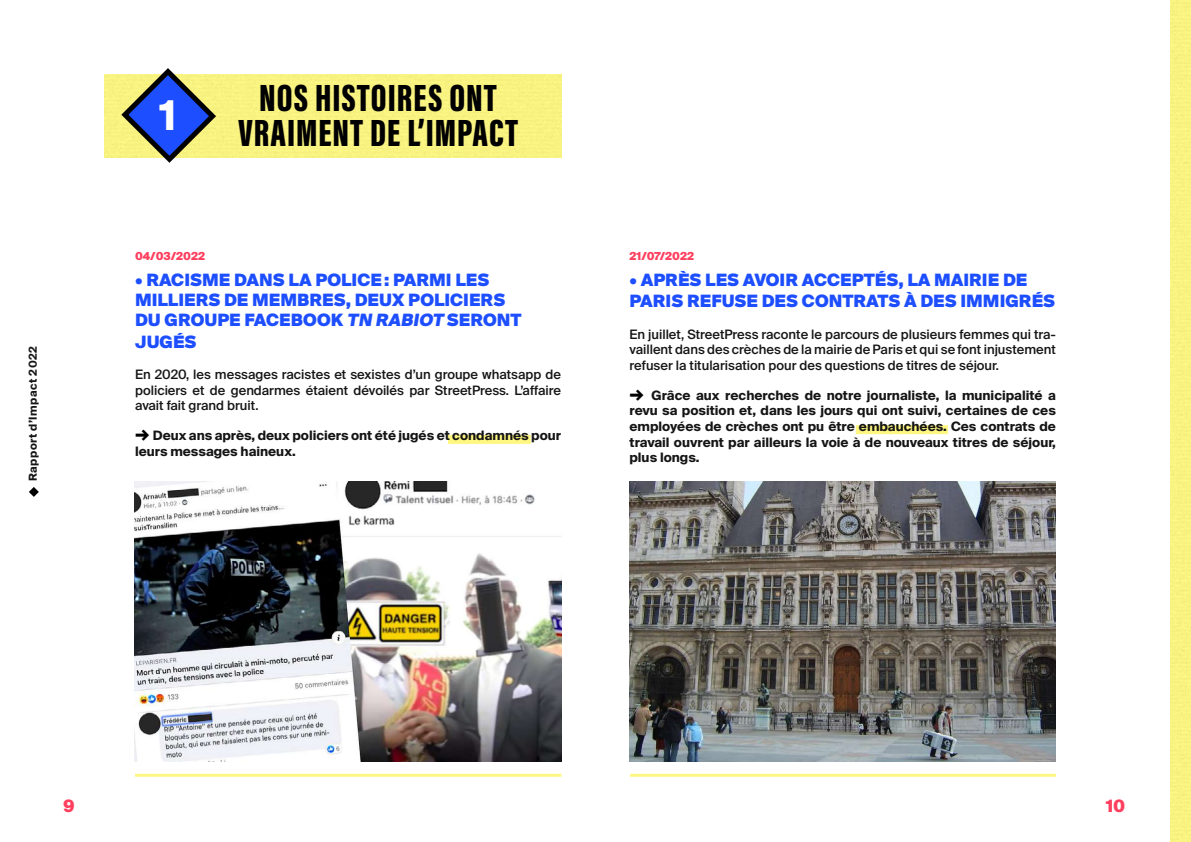
<style>
.page{position:relative;width:1191px;height:842px;background:#fff}
.page>*{position:absolute;margin:0;border:0;box-sizing:border-box;transform-origin:0 0}
.t1{font:700 41px "Suisse Intl";color:#fff}
.t2{font:900 39px/35px "Acumin Pro Extra Cond";letter-spacing:.025em;color:#000;text-align:center}
.t3{font:900 17px/20.8px "Suisse Intl";color:#1d4eff}
.t4{font:900 17px "Suisse Intl";color:#ff3f5e}
.t5{font:500 13px/15.6px "Suisse Intl";color:#151515;text-align:justify}
.t6{font:700 13px/15.6px "Suisse Intl";color:#151515;text-align:justify}
.t7{font:900 11px "Suisse Intl";color:#ff3f5e}
.t8{font:700 11px "Suisse Intl";letter-spacing:.04em;color:#151515}
.s1{font-weight:700}
.s2{font-style:italic}
.s3{font-weight:900;font-size:18px;color:#000}
</style>
<div class="page">
<svg style="left:29px;top:487px;width:10px;height:10px"></svg>
<div style="left:855px;top:425px;width:93px;height:9px;background:#fff782"></div>
<img style="left:629px;top:482px;width:427px;height:279px">
<img style="left:135px;top:482px;width:426px;height:279px">
<hr style="left:135px;top:774px;width:426px;height:3px;background:#fef783">
<div style="left:448px;top:435px;width:83px;height:9px;background:#fff782"></div>
<svg style="left:118px;top:68px;width:102px;height:95px;background:#8f9da8"></svg>
<hr style="left:630px;top:774px;width:426px;height:3px;background:#fef783">
<p class="t8" style="left:27px;top:481px;width:136px;rotate:-90deg">Rapport d’Impact 2022</p>
<h1 class="t1" style="left:159px;top:92px;width:19px">1</h1>
<h2 class="t2" style="left:238px;top:80px;width:281px">NOS HISTOIRES ONT<br>VRAIMENT DE L’IMPACT</h2>
<p class="t7" style="left:135px;top:250px;width:72px">04/03/2022</p>
<h3 class="t3" style="left:135px;top:269px;width:388px"><span class="s1">•</span> RACISME DANS LA POLICE: PARMI LES<br>MILLIERS DE MEMBRES, DEUX POLICIERS<br>DU GROUPE FACEBOOK <span class="s2">TN RABIOT</span> SERONT<br>JUGÉS</h3>
<p class="t5" style="left:135px;top:367px;width:427px">En 2020, les messages racistes et sexistes d’un groupe whatsapp de policiers et de gendarmes étaient dévoilés par StreetPress. L’affaire avait fait grand bruit.</p>
<p class="t6" style="left:135px;top:428px;width:427px"><span class="s3">→</span> Deux ans après, deux policiers ont été jugés et condamnés pour leurs messages haineux.</p>
<p class="t7" style="left:629px;top:250px;width:66px">21/07/2022</p>
<h3 class="t3" style="left:629px;top:269px;width:427px;line-height:21.6px"><span class="s1">•</span> APRÈS LES AVOIR ACCEPTÉS, LA MAIRIE DE<br>PARIS REFUSE DES CONTRATS À DES IMMIGRÉS</h3>
<p class="t5" style="left:629px;top:326px;width:428px">En juillet, StreetPress raconte le parcours de plusieurs femmes qui tra&shy;vaillent dans des crèches de la mairie de Paris et qui se font injustement refuser la titularisation pour des questions de titres de séjour.</p>
<p class="t6" style="left:629px;top:388px;width:428px"><span class="s3">→</span> Grâce aux recherches de notre journaliste, la municipalité a revu sa position et, dans les jours qui ont suivi, certaines de ces employées de crèches ont pu être embauchées. Ces contrats de travail ouvrent par ailleurs la voie à de nouveaux titres de séjour, plus longs.</p>
<h3 class="t4" style="left:63px;top:796px;width:13px">9</h3>
<h3 class="t4" style="left:1105px;top:796px;width:21px">10</h3>
</div>
